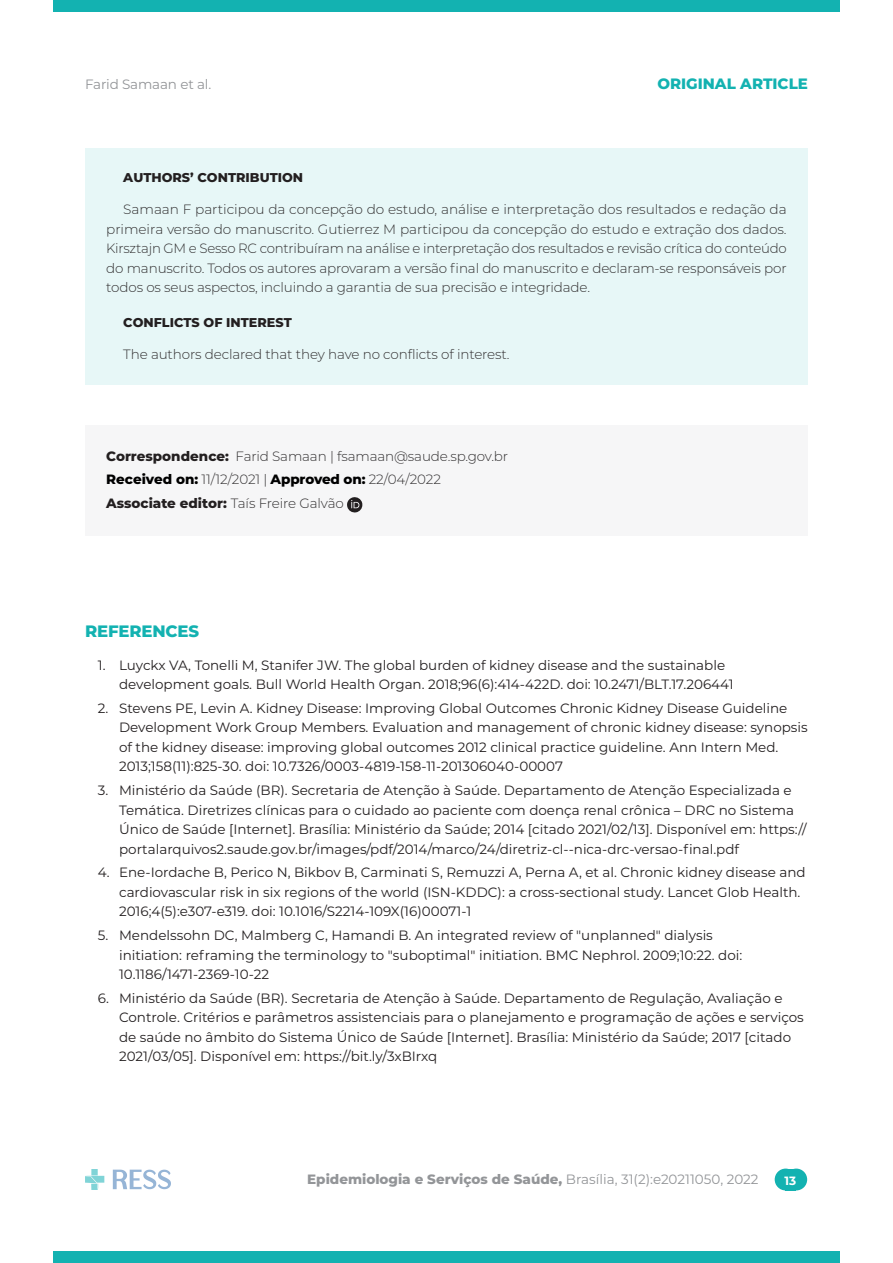
<style>
.page{position:relative;width:893px;height:1263px;background:#fff}
.page>*{position:absolute;margin:0;border:0;box-sizing:border-box;transform-origin:0 0}
.subtitulo{font:800 16.5px "Montserrat";letter-spacing:-.01em;color:#13b2b1}
.t1{font:800 15px "Montserrat";color:#13b2b1}
.t2{font:13.5px/19.5px "Montserrat";color:#231f20}
.nor_quadrofinal{font:300 13.5px/19.5px "Montserrat";letter-spacing:-.01em;color:#312f30;text-align:justify}
.t3{font:800 13.5px "Montserrat";color:#939598}
.nor_resumo{font:300 13.5px "Montserrat";letter-spacing:-.01em;color:#312f30}
.nor_resumo-2{font:800 13.5px "Montserrat";letter-spacing:-.01em;color:#000}
.nor_resumo-3{font:800 13.5px "Montserrat";color:#231f20}
.t4{font:13.5px "Montserrat";letter-spacing:-.01em;color:#939598}
.subtitulo_quadrofina{font:800 12.75px "Montserrat";color:#231f20}
.t5{font:700 12px "Montserrat";color:#fff}
.s1{font-weight:800;color:#231f20}
.s2{font-weight:300;color:#312f30}
.s3{font-weight:400}
</style>
<div class="page">
<div style="left:53px;top:1251px;width:787px;height:12px;background:#13b2b1"></div>
<div style="left:53px;top:0;width:787px;height:11px;background:#13b2b1"></div>
<img style="left:85px;top:1170px;width:85px;height:19px">
<div style="left:775px;top:1168px;width:21px;height:22px;background:#13b2b1;border-radius:50%"></div>
<div style="left:785px;top:1168px;width:22px;height:22px;background:#13b2b1;border-radius:50%"></div>
<div style="left:785px;top:1168px;width:11px;height:22px;background:#13b2b1"></div>
<div style="left:85px;top:149px;width:723px;height:236px;background:#e7f7f7"></div>
<div style="left:85px;top:425px;width:723px;height:111px;background:#f6f6f7"></div>
<svg style="left:347px;top:497px;width:15px;height:16px"></svg>
<p class="t4" style="left:85px;top:75px;width:128px">Farid Samaan et al.</p>
<p class="t1" style="left:657px;top:73px;width:152px">ORIGINAL ARTICLE</p>
<p class="subtitulo_quadrofina" style="left:123px;top:168px;width:181px">AUTHORS’ CONTRIBUTION</p>
<p class="nor_quadrofinal" style="left:106px;top:199px;width:682px;text-indent:17px">Samaan F participou da concepção do estudo, análise e interpretação dos resultados e redação da primeira versão do manuscrito. Gutierrez M participou da concepção do estudo e extração dos dados.<br>Kirsztajn GM e Sesso RC contribuíram na análise e interpretação dos resultados e revisão crítica do conteúdo do manuscrito. Todos os autores aprovaram a versão final do manuscrito e declaram-se responsáveis por todos os seus aspectos, incluindo a garantia de sua precisão e integridade.</p>
<p class="subtitulo_quadrofina" style="left:123px;top:313px;width:170px">CONFLICTS OF INTEREST</p>
<p class="nor_quadrofinal" style="left:123px;top:344px;width:388px">The authors declared that they have no conflicts of interest.</p>
<p class="nor_resumo" style="left:106px;top:447px;width:403px"><span class="s1">Correspondence:</span> Farid Samaan | fsamaan@saude.sp.gov.br</p>
<p class="nor_resumo-2" style="left:106px;top:470px;width:336px">Received on: <span class="s2">11/12/2021 |</span> Approved on: <span class="s2">22/04/2022</span></p>
<p class="nor_resumo-3" style="left:106px;top:493px;width:239px">Associate editor: <span class="s2">Taís Freire Galvão</span></p>
<p class="subtitulo" style="left:85px;top:619px;width:116px">REFERENCES</p>
<p class="t2" style="left:119px;top:654px;width:616px;text-indent:-21px">1. Luyckx VA, Tonelli M, Stanifer JW. The global burden of kidney disease and the sustainable development goals. Bull World Health Organ. 2018;96(6):414-422D. doi: 10.2471/BLT.17.206441</p>
<p class="t2" style="left:119px;top:698px;width:690px;text-indent:-21px">2. Stevens PE, Levin A. Kidney Disease: Improving Global Outcomes Chronic Kidney Disease Guideline Development Work Group Members. Evaluation and management of chronic kidney disease: synopsis of the kidney disease: improving global outcomes 2012 clinical practice guideline. Ann Intern Med.<br>2013;158(11):825-30. doi: 10.7326/0003-4819-158-11-201306040-00007</p>
<p class="t2" style="left:119px;top:780px;width:689px;text-indent:-21px">3. Ministério da Saúde (BR). Secretaria de Atenção à Saúde. Departamento de Atenção Especializada e Temática. Diretrizes clínicas para o cuidado ao paciente com doença renal crônica – DRC no Sistema Único de Saúde [Internet]. Brasília: Ministério da Saúde; 2014 [citado 2021/02/13]. Disponível em: https:// portalarquivos2.saude.gov.br/images/pdf/2014/marco/24/diretriz-cl--nica-drc-versao-final.pdf</p>
<p class="t2" style="left:119px;top:862px;width:688px;text-indent:-21px">4. Ene-Iordache B, Perico N, Bikbov B, Carminati S, Remuzzi A, Perna A, et al. Chronic kidney disease and cardiovascular risk in six regions of the world (ISN-KDDC): a cross-sectional study. Lancet Glob Health.<br>2016;4(5):e307-e319. doi: 10.1016/S2214-109X(16)00071-1</p>
<p class="t2" style="left:119px;top:925px;width:625px;text-indent:-21px">5. Mendelssohn DC, Malmberg C, Hamandi B. An integrated review of "unplanned" dialysis initiation: reframing the terminology to "suboptimal" initiation. BMC Nephrol. 2009;10:22. doi:<br>10.1186/1471-2369-10-22</p>
<p class="t2" style="left:119px;top:988px;width:686px;text-indent:-21px">6. Ministério da Saúde (BR). Secretaria de Atenção à Saúde. Departamento de Regulação, Avaliação e Controle. Critérios e parâmetros assistenciais para o planejamento e programação de ações e serviços de saúde no âmbito do Sistema Único de Saúde [Internet]. Brasília: Ministério da Saúde; 2017 [citado 2021/03/05]. Disponível em: https://bit.ly/3xBIrxq</p>
<p class="t3" style="left:307px;top:1170px;width:453px">Epidemiologia e Serviços de Saúde, <span class="s3">Brasília, 31(2):e20211050, 2022</span></p>
<p class="t5" style="left:785px;top:1172px;width:13px">13</p>
</div>
